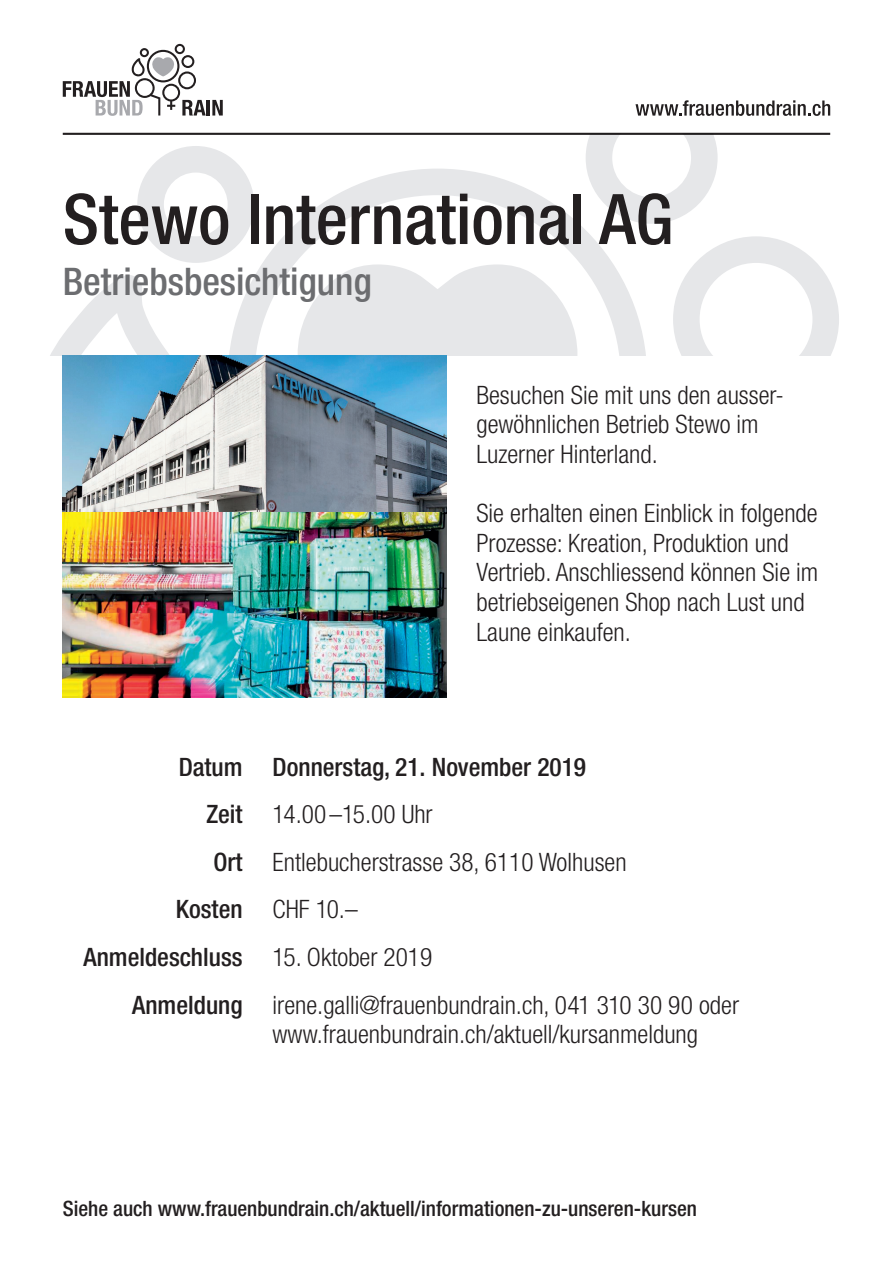
<style>
.page{position:relative;width:893px;height:1263px;background:#fff}
.page>*{position:absolute;margin:0;border:0;box-sizing:border-box;transform-origin:0 0}
.t1{font:500 condensed 69.75px "Helvetica Neue LT Std";color:#231f20}
.t2{font:500 condensed 38.1px "Helvetica Neue LT Std";color:#6c6d70}
.t3{font:300 condensed 25.35px/29.5px "Helvetica Neue LT Std";color:#231f20}
.t4{font:500 condensed 25.35px "Helvetica Neue LT Std";color:#231f20}
.t5{font:500 condensed 21.15px "Helvetica Neue LT Std";color:#231f20}
.s1{font-weight:500}
.s2{font-weight:300}
</style>
<div class="page">
<hr style="left:63px;top:133px;width:767px;height:2px;background:#231f20">
<hr style="left:207px;top:100px;width:3px;height:16px;background:#231f20">
<svg style="left:212px;top:100px;width:11px;height:16px"></svg>
<svg style="left:63px;top:44px;width:143px;height:72px"></svg>
<svg style="left:635px;top:100px;width:195px;height:16px"></svg>
<img style="left:63px;top:512px;width:383px;height:185px">
<img style="left:63px;top:356px;width:383px;height:156px">
<h1 class="t1" style="left:63px;top:178px;width:612px">Stewo International AG</h1>
<h2 class="t2" style="left:63px;top:259px;width:311px">Betriebsbesichtigung</h2>
<p class="t3" style="left:476px;top:380px;width:309px">Besuchen Sie mit uns den ausser&shy;gewöhnlichen Betrieb Stewo im<br>Luzerner Hinterland.</p>
<p class="t3" style="left:476px;top:498px;width:343px">Sie erhalten einen Einblick in folgende Prozesse: Kreation, Produktion und Vertrieb. Anschliessend können Sie im betriebseigenen Shop nach Lust und Laune einkaufen.</p>
<p class="t4" style="left:179px;top:751px;width:409px">Datum Donnerstag, 21. November 2019</p>
<p class="t3" style="left:206px;top:799px;width:228px"><span class="s1">Zeit</span> 14.00 –15.00 Uhr</p>
<p class="t3" style="left:213px;top:847px;width:415px"><span class="s1">Ort</span> Entlebucherstrasse 38, 6110 Wolhusen</p>
<p class="t3" style="left:176px;top:894px;width:183px"><span class="s1">Kosten</span> CHF 10.–</p>
<p class="t4" style="left:84px;top:942px;width:350px">Anmeldeschluss <span class="s2">15. Oktober 2019</span></p>
<p class="t3" style="left:132px;top:989px;width:608px"><span class="s1">Anmeldung</span> irene.galli@frauenbundrain.ch, 041 310 30 90 oder</p>
<p class="t3" style="left:273px;top:1019px;width:427px">www.frauenbundrain.ch/aktuell/kursanmeldung</p>
<p class="t5" style="left:63px;top:1196px;width:636px">Siehe auch www.frauenbundrain.ch/aktuell/informationen-zu-unseren-kursen</p>
</div>
